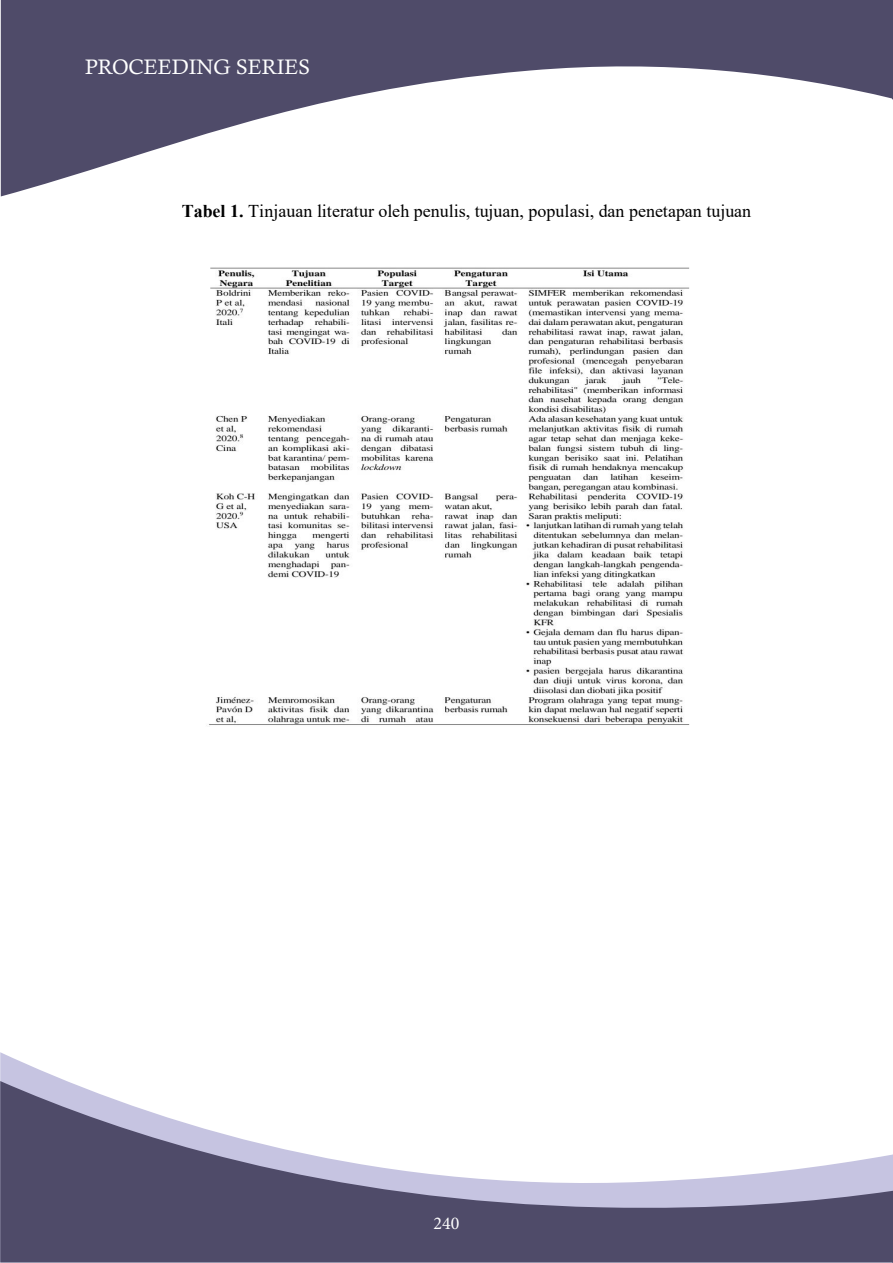
<style>
.page{position:relative;width:893px;height:1263px;background:#fff}
.page>*{position:absolute;margin:0;border:0;box-sizing:border-box;transform-origin:0 0}
.t1{font:21px "Calisto";color:#fff}
.t2{font:18px "Times New Roman";letter-spacing:.005em;color:#000}
.t3{font:18px "Minion Pro";color:#fff}
.s1{font-weight:700}
</style>
<div class="page">
<svg style="left:0;top:1052px;width:66px;height:29px"></svg>
<svg style="left:0;top:1081px;width:893px;height:181px"></svg>
<svg style="left:1px;top:0;width:892px;height:196px;fill:#4f4b69"></svg>
<img style="left:209px;top:267px;width:481px;height:458px">
<p class="t1" style="left:85px;top:55px;width:227px">PROCEEDING SERIES</p>
<p class="t2" style="left:182px;top:198px;width:571px"><span class="s1">Tabel 1.</span> Tinjauan literatur oleh penulis, tujuan, populasi, dan penetapan tujuan</p>
<p class="t3" style="left:433px;top:1211px;width:27px">240</p>
</div>
